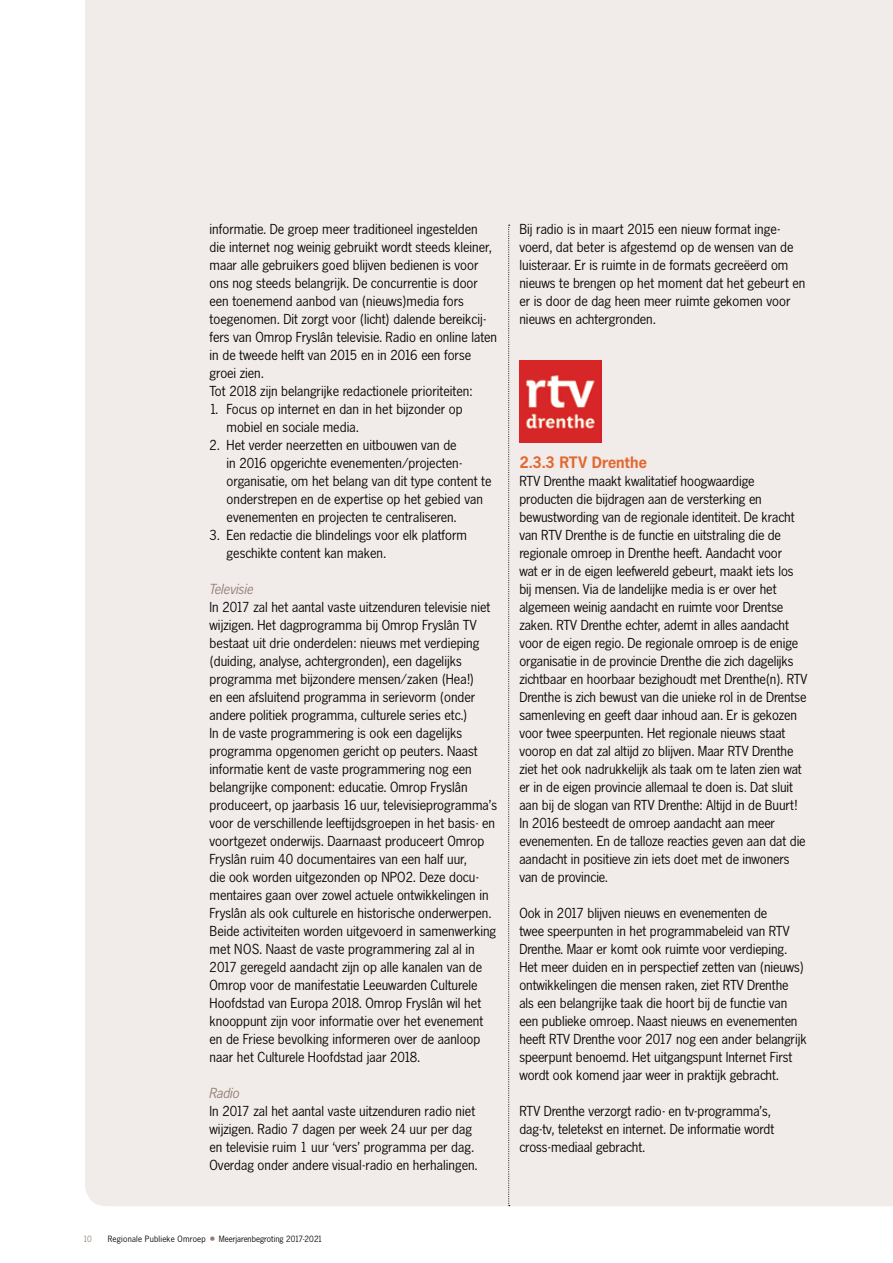
<style>
.page{position:relative;width:893px;height:1263px;background:#fff}
.page>*{position:absolute;margin:0;border:0;box-sizing:border-box;transform-origin:0 0}
.t1{font:700 16.5px "News Gothic BQ";color:#e36831}
.t2{font:14.4px/18px "News Gothic BQ";color:#000}
.t3{font:italic 14.4px "News Gothic BQ";color:#937c73}
.t4{font:9px "News Gothic BQ";color:#000}
.t5{font:9px "News Gothic BQ";color:#937c73}
.s1{font-size:18px;color:#937c73}
</style>
<div class="page">
<div style="left:85px;top:0;width:808px;height:1206px;background:#f1ebe9"></div>
<svg style="left:508px;top:225px;width:2px;height:981px"></svg>
<img style="left:519px;top:360px;width:82px;height:82px">
<p class="t2" style="left:210px;top:220px;width:289px">informatie. De groep meer traditioneel ingestelden<br>die internet nog weinig gebruikt wordt steeds kleiner, maar alle gebruikers goed blijven bedienen is voor ons nog steeds belangrijk. De concurrentie is door een toenemend aanbod van (nieuws)media fors toegenomen. Dit zorgt voor (licht) dalende bereikcij&shy;fers van Omrop Fryslân televisie. Radio en online laten in de tweede helft van 2015 en in 2016 een forse groei zien.<br>Tot 2018 zijn belangrijke redactionele prioriteiten:</p>
<p class="t2" style="left:227px;top:400px;width:238px;text-indent:-17px">1. Focus op internet en dan in het bijzonder op mobiel en sociale media.</p>
<p class="t2" style="left:227px;top:436px;width:266px;text-indent:-17px">2. Het verder neerzetten en uitbouwen van de<br>in 2016 opgerichte evenementen/projecten&shy;organisatie, om het belang van dit type content te onderstrepen en de expertise op het gebied van evenementen en projecten te centraliseren.</p>
<p class="t2" style="left:227px;top:526px;width:242px;text-indent:-17px">3. Een redactie die blindelings voor elk platform geschikte content kan maken.</p>
<p class="t3" style="left:210px;top:581px;width:46px">Televisie</p>
<p class="t2" style="left:210px;top:598px;width:289px">In 2017 zal het aantal vaste uitzenduren televisie niet wijzigen. Het dagprogramma bij Omrop Fryslân TV bestaat uit drie onderdelen: nieuws met verdieping (duiding, analyse, achtergronden), een dagelijks programma met bijzondere mensen/zaken (Hea!)<br>en een afsluitend programma in serievorm (onder andere politiek programma, culturele series etc.)<br>In de vaste programmering is ook een dagelijks programma opgenomen gericht op peuters. Naast informatie kent de vaste programmering nog een belangrijke component: educatie. Omrop Fryslân produceert, op jaarbasis 16 uur, televisieprogramma’s voor de verschillende leeftijdsgroepen in het basis- en voortgezet onderwijs. Daarnaast produceert Omrop Fryslân ruim 40 documentaires van een half uur,<br>die ook worden uitgezonden op NPO2. Deze docu&shy;mentaires gaan over zowel actuele ontwikkelingen in Fryslân als ook culturele en historische onderwerpen.<br>Beide activiteiten worden uitgevoerd in samenwerking met NOS. Naast de vaste programmering zal al in 2017 geregeld aandacht zijn op alle kanalen van de Omrop voor de manifestatie Leeuwarden Culturele Hoofdstad van Europa 2018. Omrop Fryslân wil het knooppunt zijn voor informatie over het evenement en de Friese bevolking informeren over de aanloop naar het Culturele Hoofdstad jaar 2018.</p>
<p class="t3" style="left:210px;top:1085px;width:32px">Radio</p>
<p class="t2" style="left:210px;top:1102px;width:270px">In 2017 zal het aantal vaste uitzenduren radio niet wijzigen. Radio 7 dagen per week 24 uur per dag en televisie ruim 1 uur ‘vers’ programma per dag.<br>Overdag onder andere visual-radio en herhalingen.</p>
<p class="t2" style="left:519px;top:220px;width:288px">Bij radio is in maart 2015 een nieuw format inge&shy;voerd, dat beter is afgestemd op de wensen van de luisteraar. Er is ruimte in de formats gecreëerd om nieuws te brengen op het moment dat het gebeurt en er is door de dag heen meer ruimte gekomen voor nieuws en achtergronden.</p>
<p class="t1" style="left:519px;top:453px;width:129px">2.3.3 RTV Drenthe</p>
<p class="t2" style="left:519px;top:472px;width:290px">RTV Drenthe maakt kwalitatief hoogwaardige producten die bijdragen aan de versterking en bewustwording van de regionale identiteit. De kracht van RTV Drenthe is de functie en uitstraling die de regionale omroep in Drenthe heeft. Aandacht voor<br>wat er in de eigen leefwereld gebeurt, maakt iets los bij mensen. Via de landelijke media is er over het algemeen weinig aandacht en ruimte voor Drentse zaken. RTV Drenthe echter, ademt in alles aandacht voor de eigen regio. De regionale omroep is de enige organisatie in de provincie Drenthe die zich dagelijks zichtbaar en hoorbaar bezighoudt met Drenthe(n). RTV Drenthe is zich bewust van die unieke rol in de Drentse samenleving en geeft daar inhoud aan. Er is gekozen voor twee speerpunten. Het regionale nieuws staat voorop en dat zal altijd zo blijven. Maar RTV Drenthe ziet het ook nadrukkelijk als taak om te laten zien wat er in de eigen provincie allemaal te doen is. Dat sluit aan bij de slogan van RTV Drenthe: Altijd in de Buurt!<br>In 2016 besteedt de omroep aandacht aan meer evenementen. En de talloze reacties geven aan dat die aandacht in positieve zin iets doet met de inwoners van de provincie.</p>
<p class="t2" style="left:519px;top:904px;width:289px">Ook in 2017 blijven nieuws en evenementen de<br>twee speerpunten in het programmabeleid van RTV Drenthe. Maar er komt ook ruimte voor verdieping.<br>Het meer duiden en in perspectief zetten van (nieuws) ontwikkelingen die mensen raken, ziet RTV Drenthe als een belangrijke taak die hoort bij de functie van een publieke omroep. Naast nieuws en evenementen heeft RTV Drenthe voor 2017 nog een ander belangrijk speerpunt benoemd. Het uitgangspunt Internet First wordt ook komend jaar weer in praktijk gebracht.</p>
<p class="t2" style="left:519px;top:1102px;width:256px">RTV Drenthe verzorgt radio- en tv-programma’s, dag-tv, teletekst en internet. De informatie wordt cross-mediaal gebracht.</p>
<p class="t5" style="left:83px;top:1234px;width:10px">10</p>
<p class="t4" style="left:108px;top:1234px;width:216px">Regionale Publieke Omroep <span class="s1">•</span> Meerjarenbegroting 2017-2021</p>
</div>
